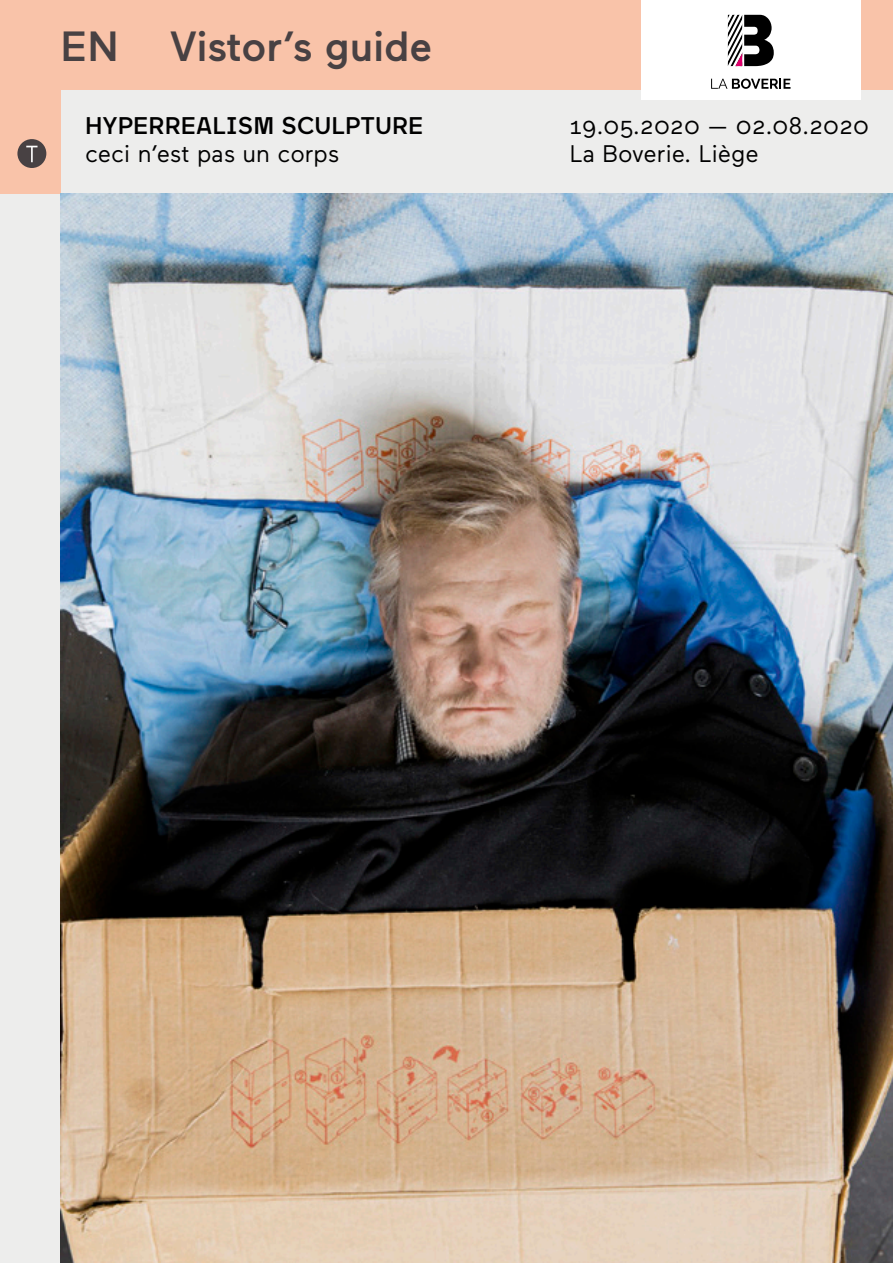
<style>
.page{position:relative;width:893px;height:1263px;background:#ededec}
.page>*{position:absolute;margin:0;border:0;box-sizing:border-box;transform-origin:0 0}
.t1{font:500 42px "Maax";color:#484143}
.t2{font:24px/28.8px "Maax";color:#000}
.t3{font:500 24px "Maax";color:#000}
</style>
<div class="page">
<div style="left:46px;top:0;width:847px;height:89px;background:#f9c3a9"></div>
<div style="left:0;top:0;width:61px;height:193px;background:#f9c3a9"></div>
<div style="left:17px;top:139px;width:29px;height:29px;background:#484143;border-radius:50%"></div>
<svg style="left:26px;top:146px;width:12px;height:16px"></svg>
<div style="left:641px;top:0;width:220px;height:99px;background:#fff"></div>
<svg style="left:711px;top:79px;width:79px;height:10px"></svg>
<svg style="left:728px;top:15px;width:46px;height:51px"></svg>
<img style="left:61px;top:193px;width:832px;height:1070px">
<h1 class="t1" style="left:61px;top:19px;width:373px">EN Vistor’s guide</h1>
<p class="t3" style="left:85px;top:110px;width:340px">HYPERREALISM SCULPTURE</p>
<p class="t2" style="left:85px;top:139px;width:256px">ceci n’est pas un corps</p>
<p class="t2" style="left:570px;top:110px;width:301px">19.05.2020 — 02.08.2020<br>La Boverie. Liège</p>
</div>
